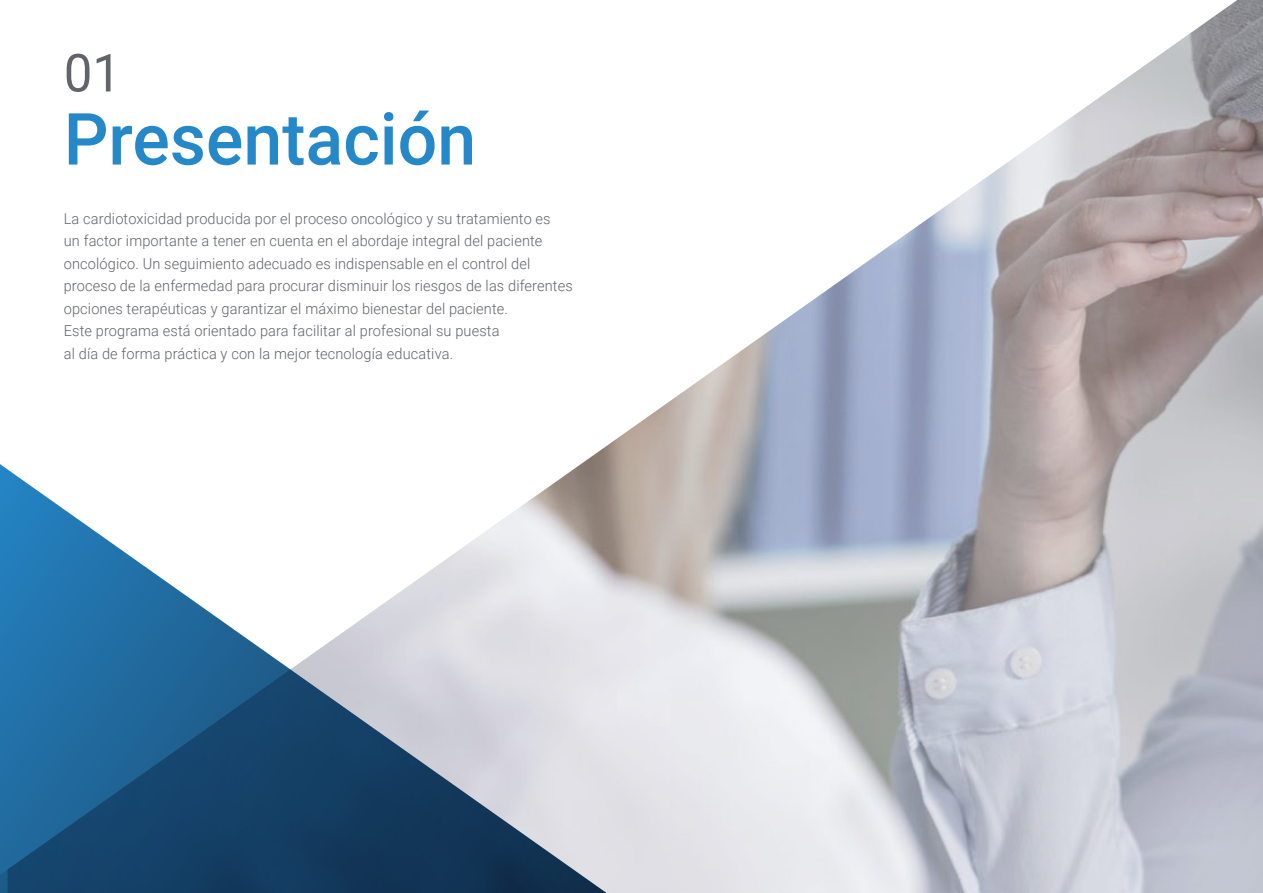
<style>
.page{position:relative;width:1263px;height:893px;background:#fff}
.page>*{position:absolute;margin:0;border:0;box-sizing:border-box;transform-origin:0 0}
.t1{font:500 72px "Roboto";color:#2488c9}
.t2{font:52.5px "Roboto";color:#61646a}
.t3{font:300 15px/22.5px "Roboto";letter-spacing:.01em;color:#61646a}
</style>
<div class="page">
<img style="left:604px;top:0;width:659px;height:893px">
<svg style="left:0;top:448px;width:638px;height:445px"></svg>
<h2 class="t2" style="left:64px;top:36px;width:59px">01</h2>
<h1 class="t1" style="left:64px;top:89px;width:414px">Presentación</h1>
<p class="t3" style="left:64px;top:207px;width:510px">La cardiotoxicidad producida por el proceso oncológico y su tratamiento es<br>un factor importante a tener en cuenta en el abordaje integral del paciente oncológico. Un seguimiento adecuado es indispensable en el control del proceso de la enfermedad para procurar disminuir los riesgos de las diferentes opciones terapéuticas y garantizar el máximo bienestar del paciente.<br>Este programa está orientado para facilitar al profesional su puesta<br>al día de forma práctica y con la mejor tecnología educativa.</p>
</div>
